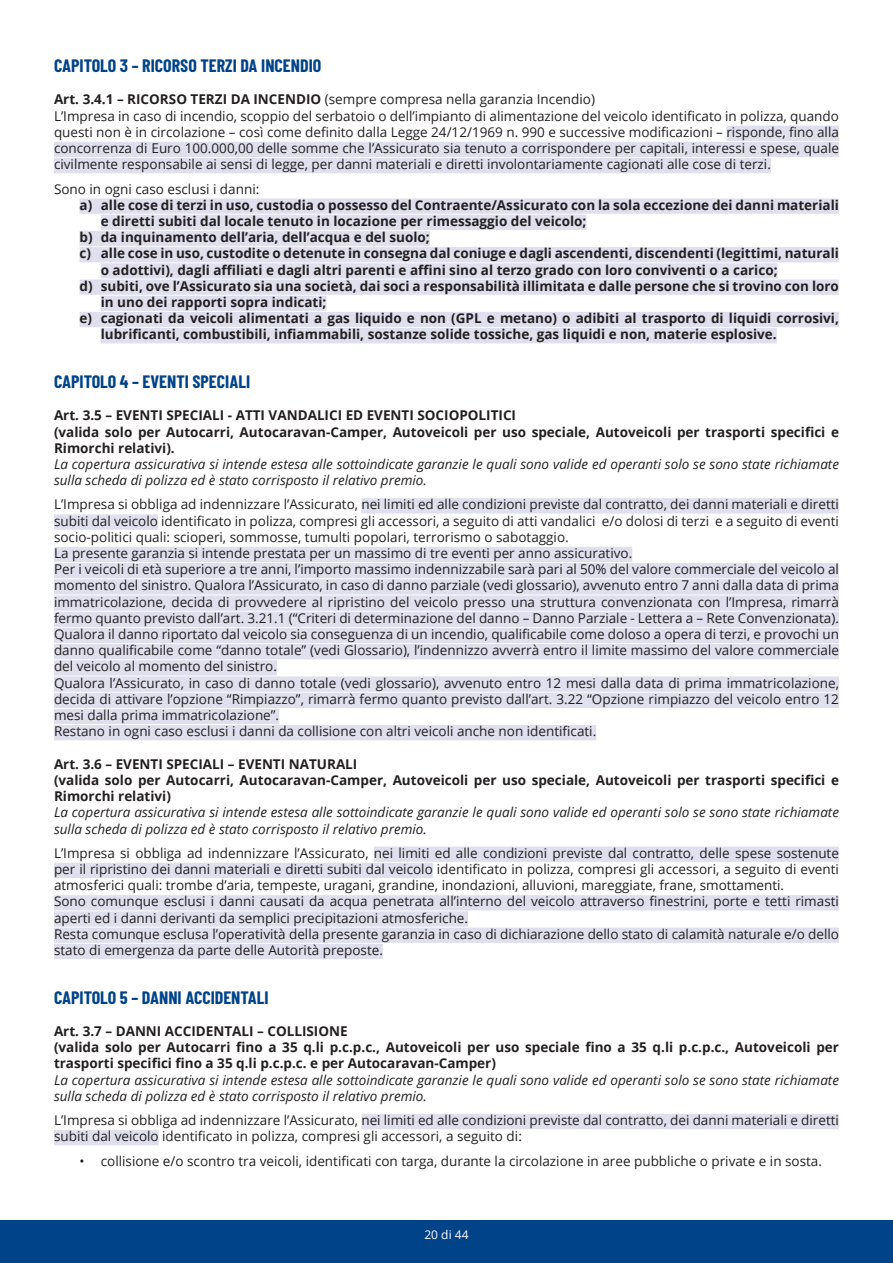
<style>
.page{position:relative;width:893px;height:1263px;background:#fff}
.page>*{position:absolute;margin:0;border:0;box-sizing:border-box;transform-origin:0 0}
.t1{font:700 18px "Barlow Condensed";color:#004389}
.Normale{font:13.5px/16.2px "Open Sans";color:#231f20;text-align:justify}
.Elenco_numerato_a{font:700 13.5px/16.2px "Open Sans";color:#231f20}
.Normale-2{font:700 13.5px/16.2px "Open Sans";color:#231f20}
.Normale-3{font:italic 13.5px/16.2px "Open Sans";color:#231f20}
.Elenco_numerato_a-2{font:13.5px "Open Sans";color:#231f20}
.t2{font:12px "Open Sans";color:#fff}
.s1{font-weight:700}
</style>
<div class="page">
<div style="left:0;top:1220px;width:893px;height:43px;background:#004389"></div>
<div style="left:726px;top:126px;width:113px;height:15px;background:#dfdfed"></div>
<div style="left:54px;top:142px;width:785px;height:15px;background:#dfdfed"></div>
<div style="left:54px;top:158px;width:717px;height:15px;background:#dfdfed"></div>
<div style="left:80px;top:198px;width:759px;height:16px;background:#dfdfed"></div>
<div style="left:101px;top:215px;width:485px;height:15px;background:#dfdfed"></div>
<div style="left:80px;top:231px;width:350px;height:15px;background:#dfdfed"></div>
<div style="left:80px;top:247px;width:759px;height:15px;background:#dfdfed"></div>
<div style="left:101px;top:263px;width:677px;height:16px;background:#dfdfed"></div>
<div style="left:80px;top:279px;width:759px;height:16px;background:#dfdfed"></div>
<div style="left:101px;top:296px;width:225px;height:15px;background:#dfdfed"></div>
<div style="left:80px;top:312px;width:759px;height:15px;background:#dfdfed"></div>
<div style="left:101px;top:328px;width:676px;height:15px;background:#dfdfed"></div>
<div style="left:361px;top:498px;width:478px;height:15px;background:#dfdfed"></div>
<div style="left:54px;top:514px;width:104px;height:16px;background:#dfdfed"></div>
<div style="left:54px;top:547px;width:578px;height:15px;background:#dfdfed"></div>
<div style="left:54px;top:563px;width:785px;height:15px;background:#dfdfed"></div>
<div style="left:54px;top:579px;width:785px;height:15px;background:#dfdfed"></div>
<div style="left:54px;top:595px;width:785px;height:16px;background:#dfdfed"></div>
<div style="left:54px;top:612px;width:785px;height:15px;background:#dfdfed"></div>
<div style="left:54px;top:628px;width:785px;height:15px;background:#dfdfed"></div>
<div style="left:54px;top:644px;width:785px;height:15px;background:#dfdfed"></div>
<div style="left:54px;top:660px;width:223px;height:15px;background:#dfdfed"></div>
<div style="left:54px;top:676px;width:785px;height:16px;background:#dfdfed"></div>
<div style="left:54px;top:693px;width:785px;height:15px;background:#dfdfed"></div>
<div style="left:54px;top:709px;width:225px;height:15px;background:#dfdfed"></div>
<div style="left:54px;top:725px;width:542px;height:15px;background:#dfdfed"></div>
<div style="left:374px;top:846px;width:465px;height:16px;background:#dfdfed"></div>
<div style="left:54px;top:863px;width:379px;height:15px;background:#dfdfed"></div>
<div style="left:54px;top:895px;width:785px;height:15px;background:#dfdfed"></div>
<div style="left:54px;top:911px;width:414px;height:16px;background:#dfdfed"></div>
<div style="left:54px;top:927px;width:785px;height:16px;background:#dfdfed"></div>
<div style="left:54px;top:944px;width:329px;height:15px;background:#dfdfed"></div>
<div style="left:361px;top:1114px;width:478px;height:15px;background:#dfdfed"></div>
<div style="left:54px;top:1130px;width:105px;height:15px;background:#dfdfed"></div>
<p class="t1" style="left:54px;top:54px;width:269px">CAPITOLO 3 – RICORSO TERZI DA INCENDIO</p>
<p class="Normale" style="left:54px;top:91px;width:542px"><span class="s1">Art. 3.4.1 – RICORSO TERZI DA INCENDIO</span> (sempre compresa nella garanzia Incendio)</p>
<p class="Normale" style="left:54px;top:107px;width:786px">L’Impresa in caso di incendio, scoppio del serbatoio o dell’impianto di alimentazione del veicolo identificato in polizza, quando questi non è in circolazione – così come definito dalla Legge 24/12/1969 n. 990 e successive modificazioni – risponde, fino alla concorrenza di Euro 100.000,00 delle somme che l’Assicurato sia tenuto a corrispondere per capitali, interessi e spese, quale civilmente responsabile ai sensi di legge, per danni materiali e diretti involontariamente cagionati alle cose di terzi.</p>
<p class="Normale" style="left:54px;top:180px;width:207px">Sono in ogni caso esclusi i danni:</p>
<p class="Elenco_numerato_a" style="left:101px;top:196px;width:740px;text-indent:-21px">a) alle cose di terzi in uso, custodia o possesso del Contraente/Assicurato con la sola eccezione dei danni materiali e diretti subiti dal locale tenuto in locazione per rimessaggio del veicolo;</p>
<p class="Elenco_numerato_a" style="left:80px;top:229px;width:352px">b) da inquinamento dell’aria, dell’acqua e del suolo;</p>
<p class="Elenco_numerato_a" style="left:101px;top:245px;width:740px;text-indent:-21px">c) alle cose in uso, custodite o detenute in consegna dal coniuge e dagli ascendenti, discendenti (legittimi, naturali o adottivi), dagli affiliati e dagli altri parenti e affini sino al terzo grado con loro conviventi o a carico;</p>
<p class="Elenco_numerato_a" style="left:101px;top:277px;width:740px;text-indent:-21px">d) subiti, ove l’Assicurato sia una società, dai soci a responsabilità illimitata e dalle persone che si trovino con loro in uno dei rapporti sopra indicati;</p>
<p class="Elenco_numerato_a" style="left:101px;top:310px;width:740px;text-indent:-21px">e) cagionati da veicoli alimentati a gas liquido e non (GPL e metano) o adibiti al trasporto di liquidi corrosivi, lubrificanti, combustibili, infiammabili, sostanze solide tossiche, gas liquidi e non, materie esplosive.</p>
<p class="t1" style="left:54px;top:370px;width:198px">CAPITOLO 4 – EVENTI SPECIALI</p>
<p class="Normale-2" style="left:54px;top:407px;width:464px">Art. 3.5 – EVENTI SPECIALI - ATTI VANDALICI ED EVENTI SOCIOPOLITICI</p>
<p class="Normale-2" style="left:54px;top:423px;width:786px">(valida solo per Autocarri, Autocaravan-Camper, Autoveicoli per uso speciale, Autoveicoli per trasporti specifici e<br>Rimorchi relativi).</p>
<p class="Normale-3" style="left:54px;top:456px;width:786px">La copertura assicurativa si intende estesa alle sottoindicate garanzie le quali sono valide ed operanti solo se sono state richiamate sulla scheda di polizza ed è stato corrisposto il relativo premio.</p>
<p class="Normale" style="left:54px;top:496px;width:786px">L’Impresa si obbliga ad indennizzare l’Assicurato, nei limiti ed alle condizioni previste dal contratto, dei danni materiali e diretti subiti dal veicolo identificato in polizza, compresi gli accessori, a seguito di atti vandalici e/o dolosi di terzi e a seguito di eventi socio-politici quali: scioperi, sommosse, tumulti popolari, terrorismo o sabotaggio.</p>
<p class="Normale" style="left:54px;top:545px;width:580px">La presente garanzia si intende prestata per un massimo di tre eventi per anno assicurativo.</p>
<p class="Normale" style="left:54px;top:561px;width:786px">Per i veicoli di età superiore a tre anni, l’importo massimo indennizzabile sarà pari al 50% del valore commerciale del veicolo al momento del sinistro. Qualora l’Assicurato, in caso di danno parziale (vedi glossario), avvenuto entro 7 anni dalla data di prima immatricolazione, decida di provvedere al ripristino del veicolo presso una struttura convenzionata con l’Impresa, rimarrà fermo quanto previsto dall’art. 3.21.1 (“Criteri di determinazione del danno – Danno Parziale - Lettera a – Rete Convenzionata).</p>
<p class="Normale" style="left:54px;top:626px;width:786px">Qualora il danno riportato dal veicolo sia conseguenza di un incendio, qualificabile come doloso a opera di terzi, e provochi un danno qualificabile come “danno totale” (vedi Glossario), l’indennizzo avverrà entro il limite massimo del valore commerciale del veicolo al momento del sinistro.</p>
<p class="Normale" style="left:54px;top:674px;width:786px">Qualora l’Assicurato, in caso di danno totale (vedi glossario), avvenuto entro 12 mesi dalla data di prima immatricolazione, decida di attivare l’opzione “Rimpiazzo”, rimarrà fermo quanto previsto dall’art. 3.22 “Opzione rimpiazzo del veicolo entro 12 mesi dalla prima immatricolazione”.</p>
<p class="Normale" style="left:54px;top:723px;width:544px">Restano in ogni caso esclusi i danni da collisione con altri veicoli anche non identificati.</p>
<p class="Normale-2" style="left:54px;top:755px;width:305px">Art. 3.6 – EVENTI SPECIALI – EVENTI NATURALI</p>
<p class="Normale-2" style="left:54px;top:771px;width:786px">(valida solo per Autocarri, Autocaravan-Camper, Autoveicoli per uso speciale, Autoveicoli per trasporti specifici e<br>Rimorchi relativi)</p>
<p class="Normale-3" style="left:54px;top:804px;width:786px">La copertura assicurativa si intende estesa alle sottoindicate garanzie le quali sono valide ed operanti solo se sono state richiamate sulla scheda di polizza ed è stato corrisposto il relativo premio.</p>
<p class="Normale" style="left:54px;top:844px;width:786px">L’Impresa si obbliga ad indennizzare l’Assicurato, nei limiti ed alle condizioni previste dal contratto, delle spese sostenute per il ripristino dei danni materiali e diretti subiti dal veicolo identificato in polizza, compresi gli accessori, a seguito di eventi atmosferici quali: trombe d’aria, tempeste, uragani, grandine, inondazioni, alluvioni, mareggiate, frane, smottamenti.</p>
<p class="Normale" style="left:54px;top:893px;width:786px">Sono comunque esclusi i danni causati da acqua penetrata all’interno del veicolo attraverso finestrini, porte e tetti rimasti aperti ed i danni derivanti da semplici precipitazioni atmosferiche.</p>
<p class="Normale" style="left:54px;top:925px;width:786px">Resta comunque esclusa l’operatività della presente garanzia in caso di dichiarazione dello stato di calamità naturale e/o dello stato di emergenza da parte delle Autorità preposte.</p>
<p class="t1" style="left:54px;top:986px;width:216px">CAPITOLO 5 – DANNI ACCIDENTALI</p>
<p class="Normale-2" style="left:54px;top:1023px;width:295px">Art. 3.7 – DANNI ACCIDENTALI – COLLISIONE</p>
<p class="Normale-2" style="left:54px;top:1039px;width:786px">(valida solo per Autocarri fino a 35 q.li p.c.p.c., Autoveicoli per uso speciale fino a 35 q.li p.c.p.c., Autoveicoli per trasporti specifici fino a 35 q.li p.c.p.c. e per Autocaravan-Camper)</p>
<p class="Normale-3" style="left:54px;top:1071px;width:786px">La copertura assicurativa si intende estesa alle sottoindicate garanzie le quali sono valide ed operanti solo se sono state richiamate sulla scheda di polizza ed è stato corrisposto il relativo premio.</p>
<p class="Normale" style="left:54px;top:1112px;width:786px">L’Impresa si obbliga ad indennizzare l’Assicurato, nei limiti ed alle condizioni previste dal contratto, dei danni materiali e diretti subiti dal veicolo identificato in polizza, compresi gli accessori, a seguito di:</p>
<p class="Elenco_numerato_a-2" style="left:80px;top:1151px;width:744px">• collisione e/o scontro tra veicoli, identificati con targa, durante la circolazione in aree pubbliche o private e in sosta.</p>
<p class="t2" style="left:424px;top:1227px;width:46px">20 di 44</p>
</div>
